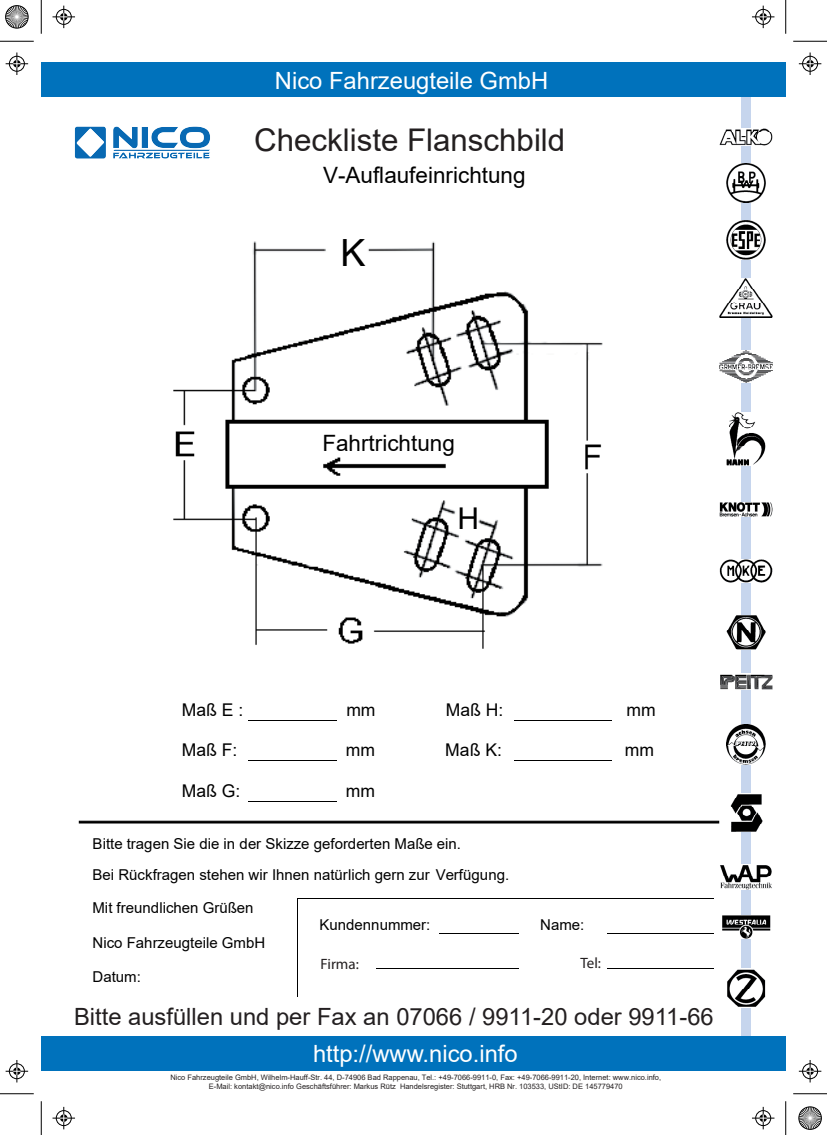
<style>
.page{position:relative;width:827px;height:1135px;background:#fff}
.page>*{position:absolute;margin:0;border:0;box-sizing:border-box;transform-origin:0 0}
.t1{font:37.5px "Arial";color:#000}
.t2{font:31.25px "Arial";color:#231f20}
.t3{font:30px "Arial";color:#000}
.t4{font:23.75px "Arial";color:#231f20}
.t5{font:23.75px "Arial";color:#fff}
.t6{font:22.5px "Arial";color:#000}
.t7{font:17.5px "Arial";color:#000}
.t8{font:15px/32px "Arial";color:#000}
.t9{font:15px "Myriad Pro";color:#231f20}
.t10{font:7.5px/9px "Arial";color:#231f20;text-align:center}
</style>
<div class="page">
<div style="left:741px;top:82px;width:9px;height:964px;background:#c6d5ed"></div>
<div style="left:41px;top:1036px;width:744px;height:34px;background:#0072bc"></div>
<div style="left:41px;top:62px;width:744px;height:34px;background:#0072bc"></div>
<img style="left:719px;top:129px;width:53px;height:17px">
<img style="left:726px;top:163px;width:39px;height:40px">
<img style="left:726px;top:221px;width:39px;height:38px">
<img style="left:719px;top:279px;width:53px;height:38px">
<img style="left:719px;top:350px;width:53px;height:32px">
<img style="left:726px;top:413px;width:39px;height:52px">
<img style="left:719px;top:503px;width:53px;height:14px">
<img style="left:719px;top:559px;width:53px;height:23px">
<img style="left:726px;top:615px;width:39px;height:34px">
<img style="left:720px;top:674px;width:52px;height:16px">
<img style="left:726px;top:725px;width:39px;height:39px">
<img style="left:730px;top:793px;width:33px;height:38px">
<img style="left:720px;top:864px;width:52px;height:26px">
<img style="left:722px;top:915px;width:49px;height:23px">
<img style="left:727px;top:968px;width:38px;height:40px">
<img style="left:173px;top:241px;width:430px;height:408px">
<hr style="left:248px;top:720px;width:89px;height:1px;background:#000">
<hr style="left:514px;top:720px;width:97px;height:1px;background:#000">
<hr style="left:248px;top:761px;width:89px;height:1px;background:#000">
<hr style="left:514px;top:761px;width:97px;height:1px;background:#000">
<hr style="left:248px;top:801px;width:89px;height:1px;background:#000">
<div style="left:79px;top:821px;width:640px;height:2px;background:#000;border:1px solid #000"></div>
<hr style="left:315px;top:898px;width:124px;height:1px;background:#000">
<hr style="left:439px;top:898px;width:79px;height:1px;background:#000">
<hr style="left:519px;top:898px;width:168px;height:1px;background:#000">
<svg style="left:687px;top:898px;width:26px;height:1px"></svg>
<hr style="left:439px;top:933px;width:79px;height:1px;background:#000">
<hr style="left:607px;top:933px;width:106px;height:1px;background:#000">
<hr style="left:377px;top:968px;width:62px;height:1px;background:#000">
<hr style="left:439px;top:968px;width:79px;height:1px;background:#000">
<hr style="left:607px;top:968px;width:106px;height:1px;background:#000">
<svg style="left:297px;top:898px;width:18px;height:99px"></svg>
<img style="left:74px;top:127px;width:136px;height:32px">
<hr style="left:0;top:41px;width:34px;height:1px;background:#000">
<hr style="left:793px;top:41px;width:34px;height:1px;background:#000">
<hr style="left:0;top:1093px;width:34px;height:1px;background:#000">
<hr style="left:793px;top:1093px;width:34px;height:1px;background:#000">
<hr style="left:41px;top:0;width:1px;height:34px;background:#000">
<hr style="left:41px;top:1101px;width:1px;height:34px;background:#000">
<hr style="left:785px;top:0;width:1px;height:34px;background:#000">
<hr style="left:785px;top:1101px;width:1px;height:34px;background:#000">
<svg style="left:52px;top:6px;width:23px;height:22px"></svg>
<svg style="left:752px;top:6px;width:22px;height:22px"></svg>
<svg style="left:52px;top:1107px;width:23px;height:22px"></svg>
<svg style="left:752px;top:1107px;width:22px;height:22px"></svg>
<svg style="left:6px;top:52px;width:22px;height:23px"></svg>
<svg style="left:6px;top:1060px;width:22px;height:22px"></svg>
<svg style="left:798px;top:52px;width:23px;height:23px"></svg>
<svg style="left:798px;top:1060px;width:23px;height:22px"></svg>
<svg style="left:5px;top:5px;width:24px;height:24px"></svg>
<svg style="left:798px;top:1106px;width:24px;height:24px"></svg>
<h3 class="t5" style="left:275px;top:64px;width:275px">Nico Fahrzeugteile GmbH</h3>
<h2 class="t2" style="left:254px;top:119px;width:312px">Checkliste Flanschbild</h2>
<h3 class="t6" style="left:323px;top:160px;width:204px">V-Auflaufeinrichtung</h3>
<h1 class="t1" style="left:340px;top:227px;width:26px">K</h1>
<h3 class="t6" style="left:322px;top:427px;width:134px">Fahrtrichtung</h3>
<h3 class="t3" style="left:457px;top:498px;width:23px">H</h3>
<h3 class="t7" style="left:182px;top:697px;width:63px">Maß E :</h3>
<h3 class="t7" style="left:346px;top:697px;width:31px">mm</h3>
<h3 class="t7" style="left:446px;top:697px;width:59px">Maß H:</h3>
<h3 class="t7" style="left:626px;top:697px;width:31px">mm</h3>
<h3 class="t7" style="left:182px;top:738px;width:57px">Maß F:</h3>
<h3 class="t7" style="left:346px;top:738px;width:31px">mm</h3>
<h3 class="t7" style="left:445px;top:738px;width:58px">Maß K:</h3>
<h3 class="t7" style="left:625px;top:738px;width:31px">mm</h3>
<h3 class="t7" style="left:182px;top:779px;width:60px">Maß G:</h3>
<h3 class="t7" style="left:346px;top:779px;width:31px">mm</h3>
<h3 class="t8" style="left:92px;top:827px;width:418px">Bitte tragen Sie die in der Skizze geforderten Maße ein.<br>Bei Rückfragen stehen wir Ihnen natürlich gern zur Verfügung.<br>Mit freundlichen Grüßen</h3>
<h3 class="t8" style="left:319px;top:908px;width:112px">Kundennummer:</h3>
<h3 class="t8" style="left:540px;top:908px;width:46px">Name:</h3>
<h3 class="t8" style="left:93px;top:926px;width:174px">Nico Fahrzeugteile GmbH</h3>
<h3 class="t8" style="left:93px;top:961px;width:50px">Datum:</h3>
<h3 class="t9" style="left:320px;top:954px;width:40px">Firma:</h3>
<h3 class="t9" style="left:580px;top:954px;width:22px">Tel:</h3>
<h3 class="t4" style="left:74px;top:1001px;width:641px">Bitte ausfüllen und per Fax an 07066 / 9911-20 oder 9911-66</h3>
<h3 class="t5" style="left:313px;top:1037px;width:206px">http://www.nico.info</h3>
<p class="t10" style="left:170px;top:1073px;width:492px">Nico Fahrzeugteile GmbH, Wilhelm-Hauff-Str. 44, D-74906 Bad Rappenau, Tel.: +49-7066-9911-0, Fax: +49-7066-9911-20, Internet: www.nico.info,<br>E-Mail: kontakt@nico.info Geschäftsführer: Markus Rütz Handelsregister: Stuttgart, HRB Nr. 103533, UStID: DE 145779470</p>
</div>
